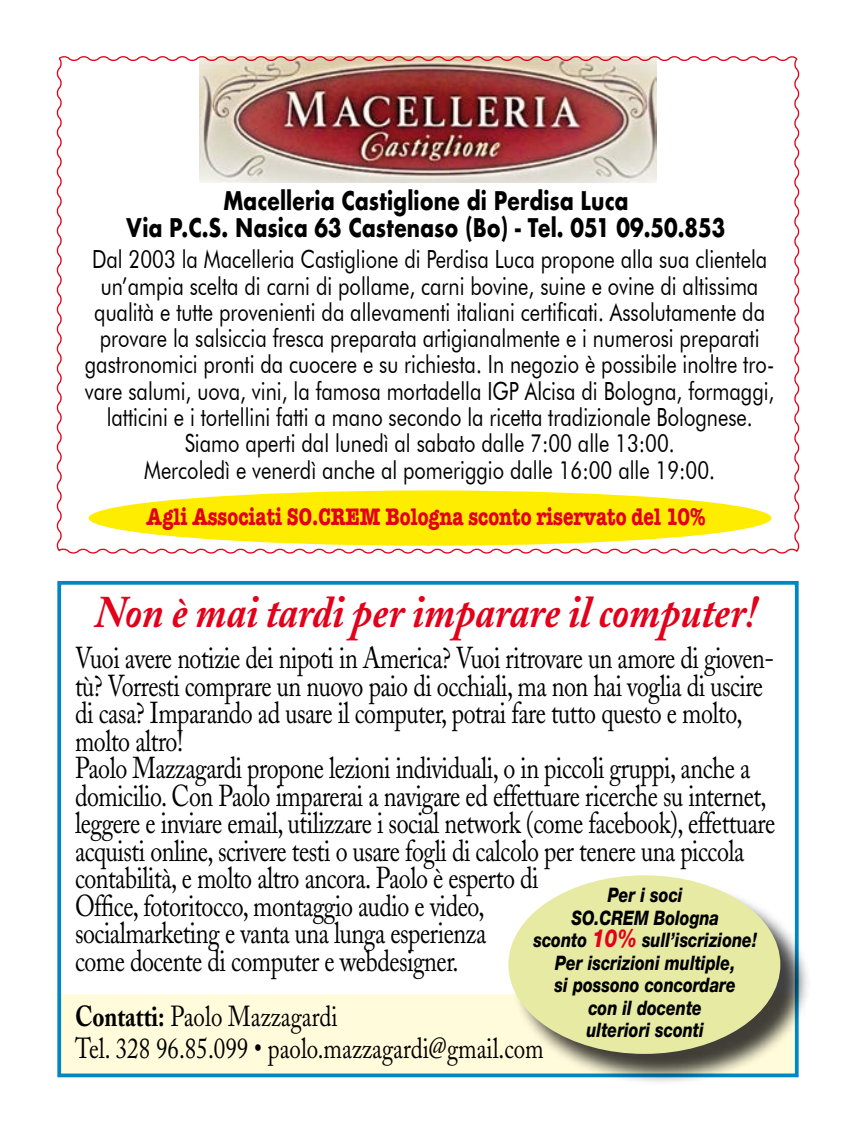
<style>
.page{position:relative;width:851px;height:1134px;background:#fff}
.page>*{position:absolute;margin:0;border:0;box-sizing:border-box;transform-origin:0 0}
.t1{font:italic 700 45px "Adobe Caslon";color:#e2001a;scale:.9 1}
.t2{font:30px/27.5px "Adobe Caslon";letter-spacing:-.02em;color:#000;scale:.8 1}
.t3{font:28.75px/31.8px "Adobe Caslon";color:#000;scale:.8 1}
.t4{font:25px/26.2px "Futura BT";color:#000;text-align:center;scale:.8 1}
.t5{font:700 25px/27.5px "Futura";color:#000;text-align:center;scale:.8 1}
.t6{font:700 24.75px "American Typewriter";color:#e2001a;scale:.78 1}
.t7{font:italic 800 20px/22.5px "Helvetica Neue";color:#000;text-align:center;scale:.8 1}
.s1{font-weight:700}
.s2{font-size:25px;color:#e2001a}
</style>
<div class="page">
<div style="left:57px;top:994px;width:737px;height:80px;background:#fffbdb"></div>
<div style="left:57px;top:581px;width:741px;height:496px;border:4px solid #0087c1"></div>
<svg style="left:56px;top:56px;width:744px;height:498px"></svg>
<div style="left:511px;top:878px;width:300px;height:208px;background:#000;opacity:.75"></div>
<div style="left:508px;top:875px;width:272px;height:179px;background:#e7eaa3;border-radius:50%"></div>
<div style="left:89px;top:490px;width:682px;height:56px;background:#ffed00;border-radius:50%"></div>
<p class="t5" style="left:126px;top:187px;width:750px">Macelleria Castiglione di Perdisa Luca<br>Via P.C.S. Nasica 63 Castenaso (Bo) - Tel. 051 09.50.853</p>
<p class="t4" style="left:85px;top:246px;width:863px">Dal 2003 la Macelleria Castiglione di Perdisa Luca propone alla sua clientela un’ampia scelta di carni di pollame, carni bovine, suine e ovine di altissima qualità e tutte provenienti da allevamenti italiani certificati. Assolutamente da provare la salsiccia fresca preparata artigianalmente e i numerosi preparati gastronomici pronti da cuocere e su richiesta. In negozio è possibile inoltre tro&shy;vare salumi, uova, vini, la famosa mortadella IGP Alcisa di Bologna, formaggi, latticini e i tortellini fatti a mano secondo la ricetta tradizionale Bolognese.<br>Siamo aperti dal lunedì al sabato dalle 7:00 alle 13:00.<br>Mercoledì e venerdì anche al pomeriggio dalle 16:00 alle 19:00.</p>
<p class="t6" style="left:147px;top:495px;width:718px">Agli Associati SO.CREM Bologna sconto riservato del 10%</p>
<h1 class="t1" style="left:95px;top:586px;width:736px">Non è mai tardi per imparare il computer!</h1>
<p class="t2" style="left:75px;top:644px;width:876px">Vuoi avere notizie dei nipoti in America? Vuoi ritrovare un amore di gioven&shy;tù? Vorresti comprare un nuovo paio di occhiali, ma non hai voglia di uscire di casa? Imparando ad usare il computer, potrai fare tutto questo e molto, molto altro!<br>Paolo Mazzagardi propone lezioni individuali, o in piccoli gruppi, anche a domicilio. Con Paolo imparerai a navigare ed effettuare ricerche su internet, leggere e inviare email, utilizzare i social network (come facebook), effettuare acquisti online, scrivere testi o usare fogli di calcolo per tenere una piccola contabilità, e molto altro ancora. Paolo è esperto di<br>Office, fotoritocco, montaggio audio e video,<br>socialmarketing e vanta una lunga esperienza<br>come docente di computer e webdesigner.</p>
<p class="t3" style="left:75px;top:1001px;width:587px"><span class="s1">Contatti:</span> Paolo Mazzagardi<br>Tel. 328 96.85.099 • paolo.mazzagardi@gmail.com</p>
<p class="t7" style="left:533px;top:883px;width:281px">Per i soci<br>SO.CREM Bologna<br>sconto <span class="s2">10%</span> sull’iscrizione!<br>Per iscrizioni multiple,<br>si possono concordare<br>con il docente<br>ulteriori sconti</p>
</div>
